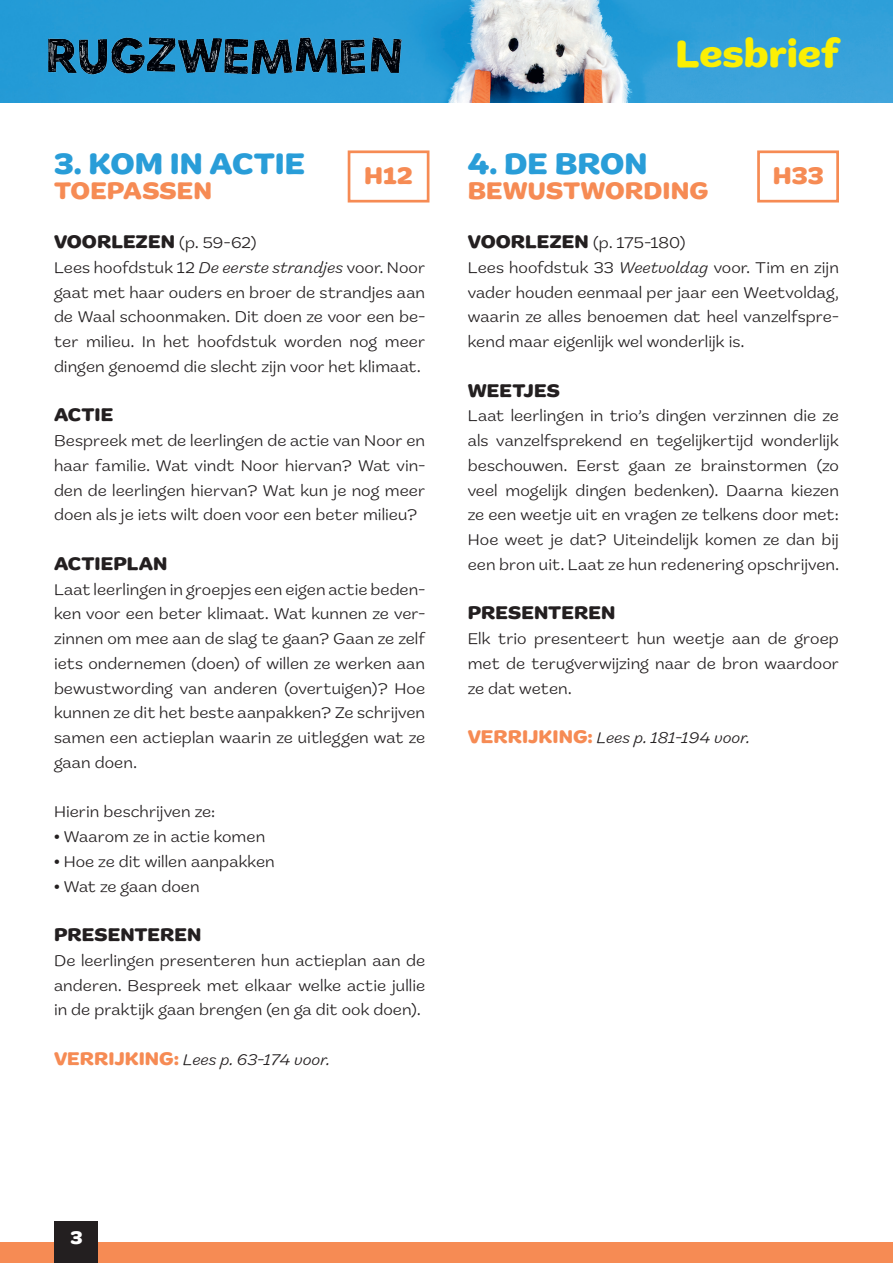
<style>
.page{position:relative;width:893px;height:1263px;background:#fff}
.page>*{position:absolute;margin:0;border:0;box-sizing:border-box;transform-origin:0 0}
.t1{font:700 40.5px "Marigny";color:#fbef04}
.t2{font:700 31.5px "Marigny";color:#299dd8}
.t3{font:700 25.65px "Marigny";letter-spacing:.005em;color:#f68b54}
.t4{font:700 25.5px "Marigny";color:#f68b54}
.t5{font:700 19.5px "Marigny";color:#231f20}
.t6{font:700 19.5px "Marigny";color:#fff}
.t7{font:16.5px/24.8px "Marigny";color:#231f20;text-align:justify}
.t8{font:italic 16.5px "Marigny";color:#231f20}
.s1{font-weight:400;font-size:16.5px}
.s2{font-style:italic}
.s3{font-weight:700;font-style:normal;font-size:19.5px;color:#f68b54}
.s4{font-weight:700;font-size:19.5px}
</style>
<div class="page">
<div style="left:0;top:1242px;width:893px;height:21px;background:#f68b54"></div>
<img style="left:0;top:0;width:893px;height:102px">
<img style="left:47px;top:24px;width:445px;height:54px">
<div style="left:348px;top:150px;width:81px;height:53px;border:3px solid #f68b54"></div>
<div style="left:757px;top:150px;width:82px;height:53px;border:3px solid #f68b54"></div>
<div style="left:54px;top:1222px;width:44px;height:41px;background:#231f20"></div>
<h1 class="t1" style="left:676px;top:29px;width:165px">Lesbrief</h1>
<h2 class="t2" style="left:54px;top:145px;width:253px">3. KOM IN ACTIE</h2>
<h3 class="t4" style="left:54px;top:175px;width:160px">TOEPASSEN</h3>
<p class="t5" style="left:54px;top:230px;width:204px">VOORLEZEN <span class="s1">(p. 59-62)</span></p>
<p class="t7" style="left:54px;top:255px;width:373px">Lees hoofdstuk 12 <span class="s2">De eerste strandjes</span> voor. Noor gaat met haar ouders en broer de strandjes aan de Waal schoonmaken. Dit doen ze voor een be&shy;ter milieu. In het hoofdstuk worden nog meer dingen genoemd die slecht zijn voor het klimaat.</p>
<p class="t5" style="left:54px;top:403px;width:61px">ACTIE</p>
<p class="t7" style="left:54px;top:428px;width:373px">Bespreek met de leerlingen de actie van Noor en haar familie. Wat vindt Noor hiervan? Wat vin&shy;den de leerlingen hiervan? Wat kun je nog meer doen als je iets wilt doen voor een beter milieu?</p>
<p class="t5" style="left:54px;top:552px;width:115px">ACTIEPLAN</p>
<p class="t7" style="left:54px;top:577px;width:373px">Laat leerlingen in groepjes een eigen actie beden&shy;ken voor een beter klimaat. Wat kunnen ze ver&shy;zinnen om mee aan de slag te gaan? Gaan ze zelf iets ondernemen (doen) of willen ze werken aan bewustwording van anderen (overtuigen)? Hoe kunnen ze dit het beste aanpakken? Ze schrijven samen een actieplan waarin ze uitleggen wat ze gaan doen.</p>
<p class="t7" style="left:54px;top:799px;width:163px">Hierin beschrijven ze:</p>
<p class="t7" style="left:54px;top:824px;width:213px">• Waarom ze in actie komen</p>
<p class="t7" style="left:54px;top:849px;width:222px">• Hoe ze dit willen aanpakken</p>
<p class="t7" style="left:54px;top:874px;width:147px">• Wat ze gaan doen</p>
<p class="t5" style="left:54px;top:923px;width:149px">PRESENTEREN</p>
<p class="t7" style="left:54px;top:948px;width:373px">De leerlingen presenteren hun actieplan aan de anderen. Bespreek met elkaar welke actie jullie in de praktijk gaan brengen (en ga dit ook doen).</p>
<p class="t8" style="left:54px;top:1049px;width:278px"><span class="s3">VERRIJKING:</span> Lees p. 63-174 voor.</p>
<h2 class="t2" style="left:468px;top:145px;width:181px">4. DE BRON</h2>
<h3 class="t4" style="left:468px;top:175px;width:242px">BEWUSTWORDING</h3>
<p class="t7" style="left:468px;top:230px;width:373px;text-align:left"><span class="s4">VOORLEZEN</span> (p. 175-180)<br>Lees hoofdstuk 33 <span class="s2">Weetvoldag</span> voor. Tim en zijn vader houden eenmaal per jaar een Weetvoldag, waarin ze alles benoemen dat heel vanzelfspre&shy;kend maar eigenlijk wel wonderlijk is.</p>
<p class="t5" style="left:468px;top:378px;width:94px">WEETJES</p>
<p class="t7" style="left:468px;top:403px;width:373px">Laat leerlingen in trio’s dingen verzinnen die ze als vanzelfsprekend en tegelijkertijd wonderlijk beschouwen. Eerst gaan ze brainstormen (zo veel mogelijk dingen bedenken). Daarna kiezen ze een weetje uit en vragen ze telkens door met:<br>Hoe weet je dat? Uiteindelijk komen ze dan bij een bron uit. Laat ze hun redenering opschrijven.</p>
<p class="t5" style="left:468px;top:601px;width:149px">PRESENTEREN</p>
<p class="t7" style="left:468px;top:626px;width:373px">Elk trio presenteert hun weetje aan de groep met de terugverwijzing naar de bron waardoor ze dat weten.</p>
<p class="t8" style="left:468px;top:728px;width:284px"><span class="s3">VERRIJKING:</span> Lees p. 181-194 voor.</p>
<h3 class="t3" style="left:364px;top:161px;width:50px">H12</h3>
<h3 class="t3" style="left:773px;top:161px;width:52px">H33</h3>
<p class="t6" style="left:71px;top:1226px;width:14px">3</p>
</div>
